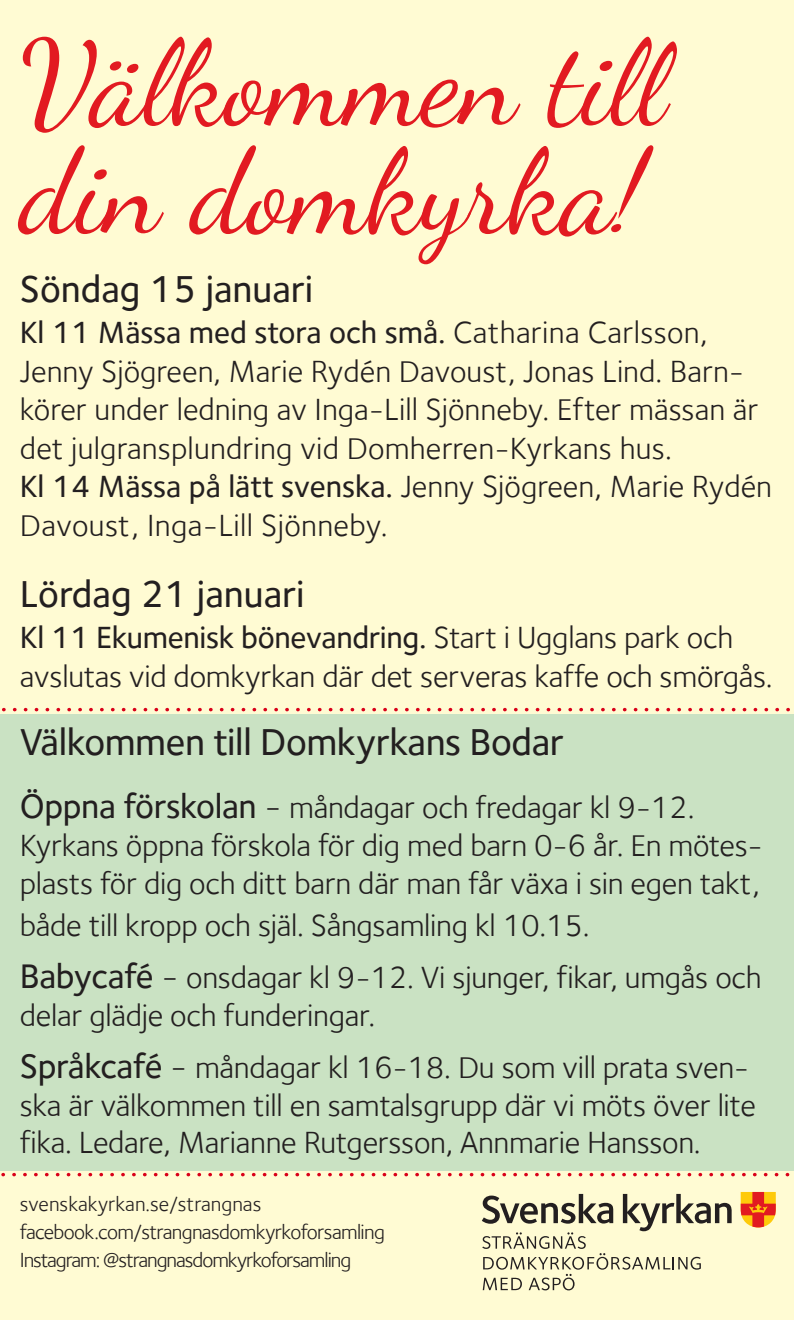
<style>
.page{position:relative;width:794px;height:1320px;background:#fffbd3}
.page>*{position:absolute;margin:0;border:0;box-sizing:border-box;transform-origin:0 0}
.t1{font:119px/108.5px "Dancing Script";color:#e21a21}
.t2{font:500 38.5px "Foundry Sterling";letter-spacing:-.01em;color:#231f20}
.t3{font:31.5px/38.5px "Foundry Sterling";letter-spacing:-.01em;color:#231f20}
.t4{font:21px "Foundry Sterling";letter-spacing:-.03em;color:#231f20}
.t5{font:21px "Foundry Sterling";letter-spacing:-.05em;color:#231f20}
.t6{font:21px "Foundry Sterling";color:#231f20}
.s1{font-weight:500}
.s2{font-weight:500;font-size:35px}
.s3{font-size:35px}
</style>
<div class="page">
<svg style="left:1px;top:1172px;width:789px;height:4px"></svg>
<div style="left:0;top:714px;width:794px;height:456px;background:#cae2c3"></div>
<svg style="left:2px;top:708px;width:788px;height:3px"></svg>
<svg style="left:740px;top:1192px;width:36px;height:35px"></svg>
<svg style="left:482px;top:1194px;width:249px;height:96px"></svg>
<p class="t1" style="left:20px;top:30px;width:658px">Välkommen till din domkyrka!</p>
<p class="t2" style="left:20px;top:266px;width:295px">Söndag 15 januari</p>
<p class="t3" style="left:20px;top:313px;width:740px"><span class="s1">Kl 11 Mässa med stora och små.</span> Catharina Carlsson, Jenny Sjögreen, Marie Rydén Davoust, Jonas Lind. Barn&shy;körer under ledning av Inga-Lill Sjönneby. Efter mässan är det julgransplundring vid Domherren-Kyrkans hus.</p>
<p class="t3" style="left:20px;top:467px;width:753px"><span class="s1">Kl 14 Mässa på lätt svenska.</span> Jenny Sjögreen, Marie Rydén<br>Davoust, Inga-Lill Sjönneby.</p>
<p class="t2" style="left:20px;top:571px;width:286px">Lördag 21 januari</p>
<p class="t3" style="left:20px;top:618px;width:754px"><span class="s1">Kl 11 Ekumenisk bönevandring.</span> Start i Ugglans park och avslutas vid domkyrkan där det serveras kaffe och smörgås.</p>
<p class="t2" style="left:20px;top:720px;width:546px">Välkommen till Domkyrkans Bodar</p>
<p class="t3" style="left:20px;top:788px;width:744px"><span class="s2">Öppna förskolan</span> <span class="s3">-</span> måndagar och fredagar kl 9-12.<br>Kyrkans öppna förskola för dig med barn 0-6 år. En mötes&shy;plasts för dig och ditt barn där man får växa i sin egen takt,</p>
<p class="t3" style="left:20px;top:906px;width:571px">både till kropp och själ. Sångsamling kl 10.15.</p>
<p class="t3" style="left:20px;top:958px;width:743px"><span class="s2">Babycafé</span> <span class="s3">-</span> onsdagar kl 9-12. Vi sjunger, fikar, umgås och delar glädje och funderingar.</p>
<p class="t3" style="left:20px;top:1048px;width:737px"><span class="s2">Språkcafé</span> <span class="s3">-</span> måndagar kl 16-18. Du som vill prata sven&shy;ska är välkommen till en samtalsgrupp där vi möts över lite fika. Ledare, Marianne Rutgersson, Annmarie Hansson.</p>
<p class="t6" style="left:20px;top:1191px;width:243px">svenskakyrkan.se/strangnas</p>
<p class="t4" style="left:20px;top:1219px;width:367px">facebook.com/strangnasdomkyrkoforsamling</p>
<p class="t5" style="left:20px;top:1247px;width:333px">Instagram: @strangnasdomkyrkoforsamling</p>
</div>
